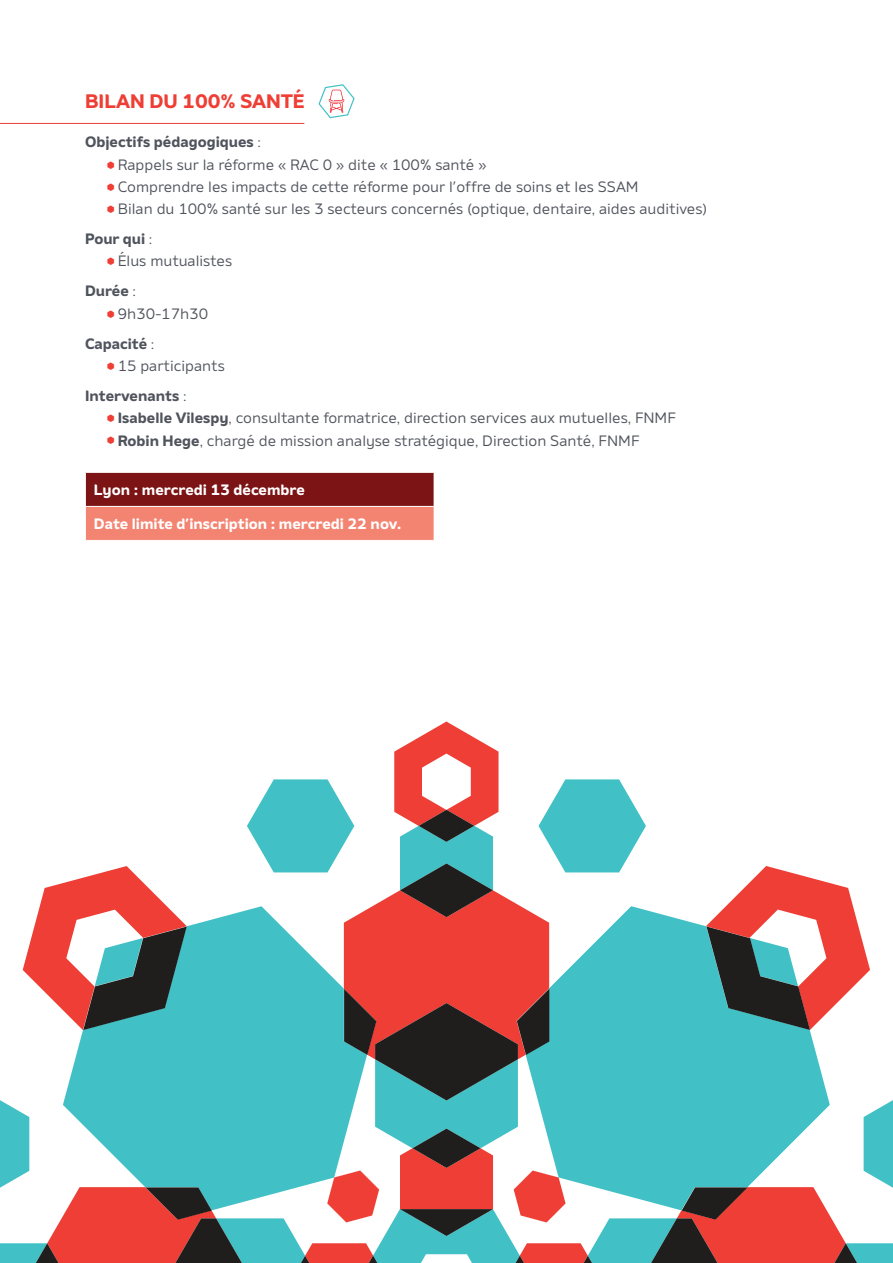
<style>
.page{position:relative;width:893px;height:1263px;background:#fff}
.page>*{position:absolute;margin:0;border:0;box-sizing:border-box;transform-origin:0 0}
.t1{font:700 19.5px "Amino";color:#ee3e35}
.t2{font:15px/22.2px "Amino";color:#4f535c}
.t3{font:700 15px "Amino";color:#fff}
.s1{font-weight:700}
</style>
<div class="page">
<hr style="left:0;top:123px;width:304px;height:1px;background:#ee3e35">
<div style="left:85px;top:472px;width:349px;height:34px;background:#7c1315"></div>
<div style="left:85px;top:506px;width:349px;height:34px;background:#f48472"></div>
<hr style="left:85px;top:473px;width:1px;height:33px;background:#fff">
<hr style="left:85px;top:472px;width:349px;height:1px;background:#fff">
<hr style="left:85px;top:507px;width:1px;height:33px;background:#fff">
<hr style="left:85px;top:506px;width:349px;height:1px;background:#fff">
<svg style="left:0;top:721px;width:893px;height:542px"></svg>
<svg style="left:318px;top:84px;width:37px;height:35px"></svg>
<h1 class="t1" style="left:85px;top:89px;width:221px">BILAN DU 100% SANTÉ</h1>
<p class="t2" style="left:118px;top:131px;width:591px;text-indent:-33px"><span class="s1">Objectifs pédagogiques</span> :<br>Rappels sur la réforme « RAC 0 » dite « 100% santé »<br>Comprendre les impacts de cette réforme pour l’offre de soins et les SSAM<br>Bilan du 100% santé sur les 3 secteurs concernés (optique, dentaire, aides auditives)</p>
<p class="t2" style="left:118px;top:228px;width:116px;text-indent:-33px"><span class="s1">Pour qui</span> :<br>Élus mutualistes</p>
<p class="t2" style="left:118px;top:280px;width:92px;text-indent:-33px"><span class="s1">Durée</span> :<br>9h30-17h30</p>
<p class="t2" style="left:118px;top:332px;width:109px;text-indent:-33px"><span class="s1">Capacité</span> :<br>15 participants</p>
<p class="t2" style="left:118px;top:384px;width:559px;text-indent:-33px"><span class="s1">Intervenants</span> :<br><span class="s1">Isabelle Vilespy</span>, consultante formatrice, direction services aux mutuelles, FNMF<br><span class="s1">Robin Hege</span>, chargé de mission analyse stratégique, Direction Santé, FNMF</p>
<p class="t3" style="left:94px;top:480px;width:213px">Lyon : mercredi 13 décembre</p>
<p class="t3" style="left:94px;top:514px;width:309px">Date limite d’inscription : mercredi 22 nov.</p>
</div>
